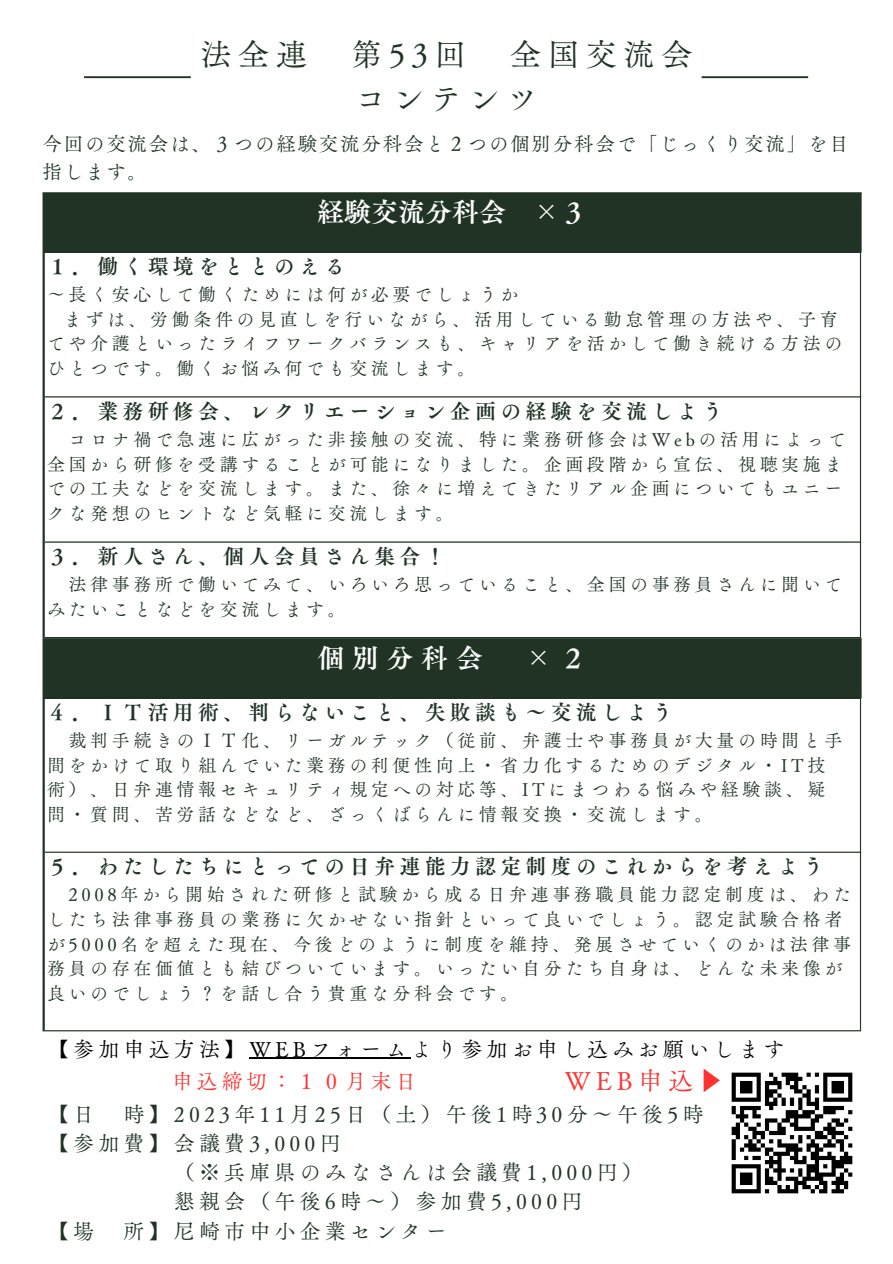
<style>
.page{position:relative;width:893px;height:1264px;background:#fff}
.page>*{position:absolute;margin:0;border:0;box-sizing:border-box;transform-origin:0 0}
.t1{font:31.5px "Canva Tsuku A Old Min Pr 6 N R";letter-spacing:.2em;color:#203325}
.t2{font:27px "Canva Tsuku A Old Min Pr 6 N B";color:#fff}
.t3{font:25.2px "Canva Tsuku A Old Min Pr 6 N R";letter-spacing:.2em;color:#ff3131}
.t4{font:21px "Canva Tsuku A Old Min Pr 6 N B";letter-spacing:.2em;color:#203325}
.t5{font:21px "Canva Tsuku A Old Min Pr 6 N R";letter-spacing:.2em;color:#203325}
.t6{font:21px "Canva Tsuku A Old Min Pr 6 N R";letter-spacing:.2em;color:#000}
.t7{font:20.7px "Canva Tsuku A Old Min Pr 6 N R";letter-spacing:.2em;color:#ff3131}
.t8{font:19.5px/28px "Canva Tsuku A Old Min Pr 6 N R";letter-spacing:.09em;color:#203325}
.t9{font:18px/24.8px "Canva Tsuku A Old Min Pr 6 N R";letter-spacing:.2em;color:#203325}
</style>
<div class="page">
<div style="left:43px;top:193px;width:817px;height:59px;background:#203325"></div>
<hr style="left:859px;top:252px;width:2px;height:385px;background:#203325">
<hr style="left:45px;top:396px;width:816px;height:1px;background:#203325">
<hr style="left:45px;top:541px;width:816px;height:1px;background:#203325">
<hr style="left:45px;top:637px;width:816px;height:1px;background:#203325">
<hr style="left:43px;top:194px;width:2px;height:444px;background:#203325">
<hr style="left:859px;top:194px;width:2px;height:58px;background:#203325">
<hr style="left:43px;top:192px;width:818px;height:2px;background:#203325">
<svg style="left:84px;top:76px;width:724px;height:2px"></svg>
<div style="left:43px;top:639px;width:817px;height:59px;background:#203325"></div>
<hr style="left:859px;top:698px;width:2px;height:332px;background:#203325">
<hr style="left:45px;top:851px;width:816px;height:1px;background:#203325">
<hr style="left:45px;top:1030px;width:816px;height:1px;background:#203325">
<hr style="left:43px;top:640px;width:2px;height:391px;background:#203325">
<hr style="left:859px;top:640px;width:2px;height:58px;background:#203325">
<hr style="left:43px;top:638px;width:818px;height:2px;background:#203325">
<img style="left:731px;top:1072px;width:122px;height:122px">
<hr style="left:249px;top:1057px;width:162px;height:1px;background:#000">
<p class="t1" style="left:200px;top:38px;width:108px">法全連</p>
<p class="t1" style="left:351px;top:38px;width:116px">第53回</p>
<p class="t1" style="left:510px;top:38px;width:184px">全国交流会</p>
<p class="t1" style="left:355px;top:82px;width:184px">コンテンツ</p>
<p class="t8" style="left:43px;top:129px;width:799px">今回の交流会は、３つの経験交流分科会と２つの個別分科会で「じっくり交流」を目指します。</p>
<p class="t2" style="left:317px;top:198px;width:271px">経験交流分科会 ×３</p>
<p class="t4" style="left:47px;top:255px;width:299px">１．働く環境をととのえる</p>
<p class="t9" style="left:47px;top:282px;width:473px">～長く安心して働くためには何が必要でしょうか</p>
<p class="t9" style="left:47px;top:306px;width:796px;text-indent:17px">まずは、労働条件の見直しを行いながら、活用している勤怠管理の方法や、子育てや介護といったライフワークバランスも、キャリアを活かして働き続ける方法のひとつです。働くお悩み何でも交流します。</p>
<p class="t4" style="left:47px;top:400px;width:677px">２．業務研修会、レクリエーション企画の経験を交流しよう</p>
<p class="t9" style="left:47px;top:427px;width:800px;text-indent:22px">コロナ禍で急速に広がった非接触の交流、特に業務研修会はWebの活用によって全国から研修を受講することが可能になりました。企画段階から宣伝、視聴実施までの工夫などを交流します。また、徐々に増えてきたリアル企画についてもユニークな発想のヒントなど気軽に交流します。</p>
<p class="t4" style="left:47px;top:545px;width:400px">３．新人さん、個人会員さん集合！</p>
<p class="t9" style="left:47px;top:572px;width:796px;text-indent:22px">法律事務所で働いてみて、いろいろ思っていること、全国の事務員さんに聞いてみたいことなどを交流します。</p>
<p class="t2" style="left:317px;top:644px;width:167px">個別分科会</p>
<p class="t2" style="left:525px;top:644px;width:63px">× ２</p>
<p class="t4" style="left:47px;top:701px;width:626px">４．ＩＴ活用術、判らないこと、失敗談も～交流しよう</p>
<p class="t9" style="left:47px;top:727px;width:795px;text-indent:22px">裁判手続きのＩＴ化、リーガルテック（従前、弁護士や事務員が大量の時間と手間をかけて取り組んでいた業務の利便性向上・省力化するためのデジタル・IT技術）、日 弁連情報セキュリティ規定への対応等、ITにまつわる悩みや経験談、疑問・質問、苦労話などなど、ざっくばらんに情報交換・交流します。</p>
<p class="t4" style="left:47px;top:855px;width:777px">５．わたしたちにとっての日弁連能力認定制度のこれからを考えよう</p>
<p class="t9" style="left:47px;top:882px;width:805px;text-indent:22px">2008年から開始された研修と試験から成る日 弁連事務職員能力認定制度は、わたしたち法律事務員の業務に欠かせない指針といって良いでしょう。認定試験合格者が5000名を超えた現在、今後どのように制度を維持、発展させていくのかは法律事務員の存在価値とも結びついています。いったい自分たち自身は、どんな未来像が良いのでしょう？を話し合う貴重な分科会です。</p>
<p class="t6" style="left:48px;top:1038px;width:738px">【参加申込方法】WEBフォームより参加お申し込みお願いします</p>
<p class="t7" style="left:172px;top:1070px;width:236px">申込締切：１０月末日</p>
<p class="t3" style="left:565px;top:1068px;width:160px">WEB申込▶</p>
<p class="t5" style="left:48px;top:1103px;width:38px">【日</p>
<p class="t5" style="left:123px;top:1103px;width:581px">時】2023年11月 25日 （土）午後1時30分～午後5時</p>
<p class="t5" style="left:48px;top:1132px;width:294px">【参加費】会議費3,000円</p>
<p class="t5" style="left:174px;top:1161px;width:470px">（※兵庫県のみなさんは会議費1,000円）</p>
<p class="t5" style="left:174px;top:1190px;width:410px">懇親会（午後6時～）参加費5,000円</p>
<p class="t5" style="left:48px;top:1219px;width:48px">【場</p>
<p class="t5" style="left:123px;top:1219px;width:324px">所】尼崎市中小企業センター</p>
</div>
